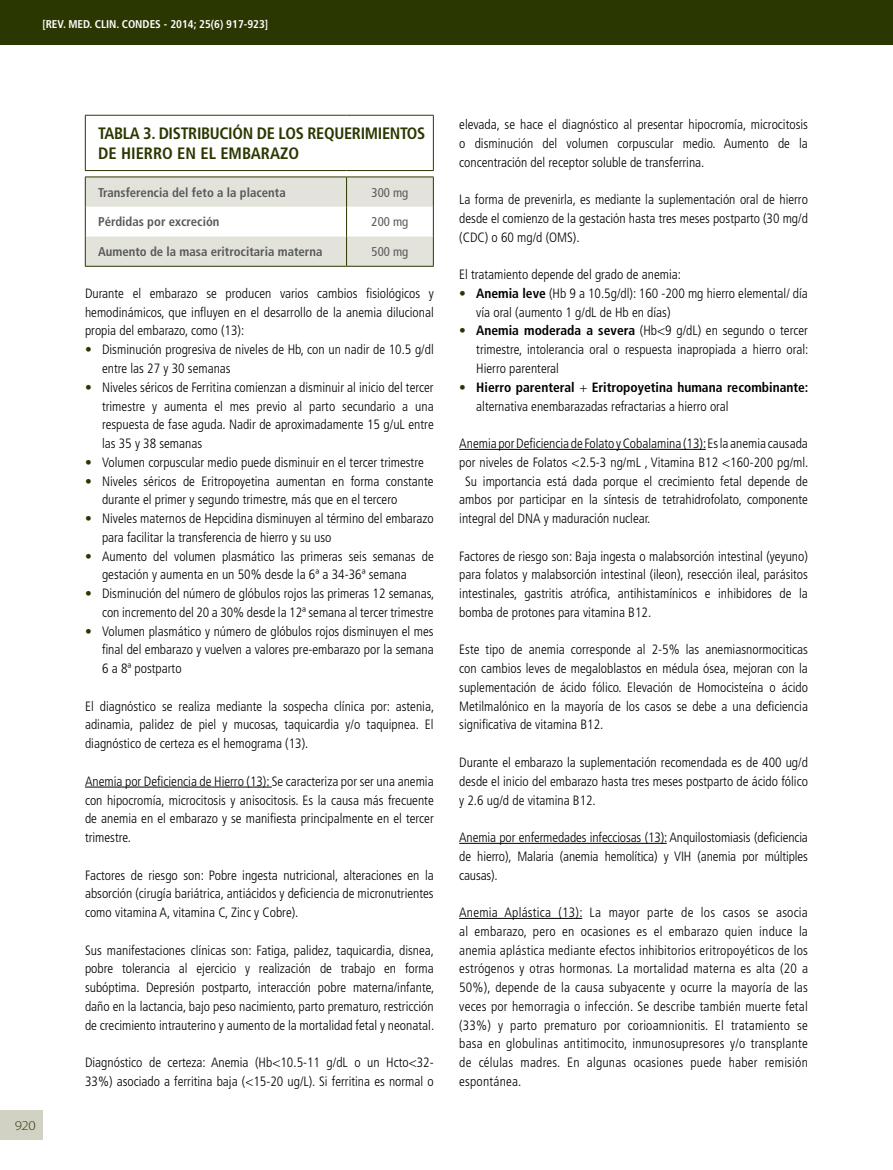
<style>
.page{position:relative;width:893px;height:1170px;background:#fff}
.page>*{position:absolute;margin:0;border:0;box-sizing:border-box;transform-origin:0 0}
.t1{font:700 condensed 16.5px "Frutiger";letter-spacing:-.02em;color:#2b3700}
.t2{font:300 condensed 13.5px/18.8px "Frutiger";color:#000;text-align:justify}
.t3{font:700 condensed 13.5px/18.8px "Frutiger";color:#000}
.t4{font:300 13.5px "Myriad Pro";color:#2b3700;scale:1.1 1}
.t5{font:700 condensed 12.75px "Frutiger";color:#58595b}
.t6{font:condensed 12.75px "Frutiger";color:#58595b}
.t7{font:700 condensed 11.25px "Frutiger";color:#fff}
.s1{font-weight:700;color:#2b3700}
.s2{color:#2b3700}
.s3{font-weight:700}
.s4{font-weight:300;color:#2b3700}
.s5{font-weight:300}
</style>
<div class="page">
<div style="left:0;top:0;width:893px;height:44px;background:#2b3700"></div>
<hr style="left:85px;top:116px;width:1px;height:54px;background:#2b3700">
<hr style="left:85px;top:115px;width:262px;height:1px;background:#2b3700">
<hr style="left:347px;top:115px;width:87px;height:1px;background:#2b3700">
<hr style="left:433px;top:116px;width:1px;height:54px;background:#2b3700">
<hr style="left:85px;top:170px;width:262px;height:1px;background:#2b3700">
<hr style="left:347px;top:170px;width:87px;height:1px;background:#2b3700">
<hr style="left:85px;top:176px;width:262px;height:1px;background:#2b3700">
<hr style="left:347px;top:176px;width:87px;height:1px;background:#2b3700">
<svg style="left:85px;top:177px;width:349px;height:89px"></svg>
<hr style="left:85px;top:236px;width:1px;height:30px;background:#2b3700">
<hr style="left:85px;top:266px;width:262px;height:1px;background:#2b3700">
<hr style="left:346px;top:236px;width:1px;height:30px;background:#2b3700">
<hr style="left:433px;top:236px;width:1px;height:30px;background:#2b3700">
<hr style="left:347px;top:266px;width:87px;height:1px;background:#2b3700">
<hr style="left:85px;top:786px;width:187px;height:1px;background:#000">
<hr style="left:459px;top:449px;width:247px;height:1px;background:#000">
<hr style="left:459px;top:843px;width:208px;height:1px;background:#000">
<hr style="left:459px;top:918px;width:123px;height:1px;background:#000">
<div style="left:0;top:1110px;width:43px;height:30px;background:#d1d2c4"></div>
<p class="t7" style="left:42px;top:17px;width:227px">[REV. MED. CLIN. CONDES - 2014; 25(6) 917-923]</p>
<p class="t4" style="left:15px;top:1117px;width:21px">920</p>
<p class="t1" style="left:98px;top:124px;width:10px">Tabla</p>
<p class="t1" style="left:143px;top:124px;width:174px">3. Distribución de los requer</p>
<p class="t1" style="left:361px;top:124px;width:65px">imientos</p>
<p class="t1" style="left:98px;top:143px;width:133px">dehierro en el embaraz</p>
<p class="t1" style="left:288px;top:143px;width:12px">o</p>
<p class="t5" style="left:98px;top:185px;width:189px">Transferencia del feto a la placenta</p>
<p class="t6" style="left:372px;top:185px;width:38px">300 mg</p>
<p class="t5" style="left:98px;top:214px;width:123px">Pérdidas por excreción</p>
<p class="t6" style="left:372px;top:214px;width:38px">200 mg</p>
<p class="t5" style="left:98px;top:244px;width:226px">Aumento de la masa eritrocitaria materna</p>
<p class="t6" style="left:372px;top:244px;width:38px">500 mg</p>
<p class="t2" style="left:85px;top:284px;width:350px">Durante el embarazo se producen varios cambios fisiológicos y hemodinámicos, que influyen en el desarrollo de la anemia dilucional propia del embarazo, como (13):</p>
<p class="t2" style="left:102px;top:340px;width:333px;text-indent:-17px"><span class="s1">•</span> Disminución progresiva de niveles de Hb, con un nadir de 10.5 g/dl entre las 27 y 30 semanas</p>
<p class="t2" style="left:102px;top:378px;width:333px;text-indent:-17px"><span class="s2">•</span> Niveles séricos de Ferritina comienzan a disminuir al inicio del tercer trimestre y aumenta el mes previo al parto secundario a una respuesta de fase aguda. Nadir de aproximadamente 15 g/uL entre las 35 y 38 semanas</p>
<p class="t2" style="left:85px;top:453px;width:340px"><span class="s2">•</span> Volumen corpuscular medio puede disminuir en el tercer trimestre</p>
<p class="t2" style="left:102px;top:471px;width:333px;text-indent:-17px"><span class="s2">•</span> Niveles séricos de Eritropoyetina aumentan en forma constante durante el primer y segundo trimestre, más que en el tercero</p>
<p class="t2" style="left:102px;top:509px;width:333px;text-indent:-17px"><span class="s2">•</span> Niveles maternos de Hepcidina disminuyen al término del embarazo para facilitar la transferencia de hierro y su uso</p>
<p class="t2" style="left:102px;top:546px;width:333px;text-indent:-17px"><span class="s2">•</span> Aumento del volumen plasmático las primeras seis semanas de gestación y aumenta en un 50% desde la 6ª a 34-36ª semana</p>
<p class="t2" style="left:85px;top:584px;width:351px;text-align:right"><span class="s2">•</span> Disminución del número de glóbulos rojos las primeras 12 semanas, con incremento del 20 a 30% desde la 12ª semana al tercer trimestre</p>
<p class="t2" style="left:102px;top:621px;width:333px;text-indent:-17px"><span class="s2">•</span> Volumen plasmático y número de glóbulos rojos disminuyen el mes final del embarazo y vuelven a valores pre-embarazo por la semana 6 a 8ª postparto</p>
<p class="t2" style="left:85px;top:696px;width:351px">El diagnóstico se realiza mediante la sospecha clínica por: astenia, adinamia, palidez de piel y mucosas, taquicardia y/o taquipnea. El diagnóstico de certeza es el hemograma (13).</p>
<p class="t2" style="left:85px;top:771px;width:350px">Anemia por Deficiencia de Hierro (13): Se caracteriza por ser una anemia con hipocromía, microcitosis y anisocitosis. Es la causa más frecuente de anemia en el embarazo y se manifiesta principalmente en el tercer trimestre.</p>
<p class="t2" style="left:85px;top:865px;width:350px">Factores de riesgo son: Pobre ingesta nutricional, alteraciones en la absorción (cirugía bariátrica, antiácidos y deficiencia de micronutrientes como vitamina A, vitamina C, Zinc y Cobre).</p>
<p class="t2" style="left:85px;top:940px;width:351px">Sus manifestaciones clínicas son: Fatiga, palidez, taquicardia, disnea, pobre tolerancia al ejercicio y realización de trabajo en forma subóptima. Depresión postparto, interacción pobre materna/infante, daño en la lactancia, bajo peso nacimiento, parto prematuro, restricción de crecimiento intrauterino y aumento de la mortalidad fetal y neonatal.</p>
<p class="t2" style="left:85px;top:1053px;width:350px">Diagnóstico de certeza: Anemia (Hb&lt;10.5-11 g/dL o un Hcto&lt;32-<br>33%) asociado a ferritina baja (&lt;15-20 ug/L). Si ferritina es normal o</p>
<p class="t2" style="left:459px;top:115px;width:350px">elevada, se hace el diagnóstico al presentar hipocromía, microcitosis o disminución del volumen corpuscular medio. Aumento de la concentración del receptor soluble de transferrina.</p>
<p class="t2" style="left:459px;top:190px;width:350px">La forma de prevenirla, es mediante la suplementación oral de hierro desde el comienzo de la gestación hasta tres meses postparto (30 mg/d (CDC) o 60 mg/d (OMS).</p>
<p class="t2" style="left:459px;top:265px;width:223px">El tratamiento depende del grado de anemia:</p>
<p class="t2" style="left:476px;top:284px;width:333px;text-indent:-17px"><span class="s2">•</span> <span class="s3">Anemia leve</span> (Hb 9 a 10.5g/dl): 160 -200 mg hierro elemental/ día vía oral (aumento 1 g/dL de Hb en días)</p>
<p class="t2" style="left:476px;top:321px;width:334px;text-indent:-17px"><span class="s2">•</span> <span class="s3">Anemia moderada a severa</span> (Hb&lt;9 g/dL) en segundo o tercer trimestre, intolerancia oral o respuesta inapropiada a hierro oral:<br>Hierro parenteral</p>
<p class="t3" style="left:476px;top:377px;width:334px;text-indent:-17px"><span class="s4">•</span> Hierro parenteral <span class="s5">+</span> Eritropoyetina humana recombinante: <span class="s5">alternativa enembarazadas refractarias a hierro oral</span></p>
<p class="t2" style="left:459px;top:434px;width:350px">Anemia por Deficiencia de Folato y Cobalamina (13): Es la anemia causada</p>
<p class="t2" style="left:459px;top:453px;width:351px">por niveles de Folatos &lt;2.5-3 ng/mL , Vitamina B12 &lt;160-200 pg/ml.</p>
<p class="t2" style="left:465px;top:471px;width:344px">Su importancia está dada porque el crecimiento fetal depende de</p>
<p class="t2" style="left:459px;top:490px;width:350px">ambos por participar en la síntesis de tetrahidrofolato, componente</p>
<p class="t2" style="left:459px;top:509px;width:193px">integral del DNA y maduración nuclear.</p>
<p class="t2" style="left:459px;top:546px;width:350px">Factores de riesgo son: Baja ingesta o malabsorción intestinal (yeyuno) para folatos y malabsorción intestinal (ileon), resección ileal, parásitos intestinales, gastritis atrófica, antihistamínicos e inhibidores de la bomba de protones para vitamina B12.</p>
<p class="t2" style="left:459px;top:640px;width:350px">Este tipo de anemia corresponde al 2-5% las anemiasnormociticas con cambios leves de megaloblastos en médula ósea, mejoran con la suplementación de ácido fólico. Elevación de Homocisteína o ácido Metilmalónico en la mayoría de los casos se debe a una deficiencia significativa de vitamina B12.</p>
<p class="t2" style="left:459px;top:753px;width:350px">Durante el embarazo la suplementación recomendada es de 400 ug/d desde el inicio del embarazo hasta tres meses postparto de ácido fólico y 2.6 ug/d de vitamina B12.</p>
<p class="t2" style="left:459px;top:828px;width:350px">Anemia por enfermedades infecciosas (13): Anquilostomiasis (deficiencia de hierro), Malaria (anemia hemolítica) y VIH (anemia por múltiples causas).</p>
<p class="t2" style="left:459px;top:903px;width:350px">Anemia Aplástica (13): La mayor parte de los casos se asocia al embarazo, pero en ocasiones es el embarazo quien induce la anemia aplástica mediante efectos inhibitorios eritropoyéticos de los estrógenos y otras hormonas. La mortalidad materna es alta (20 a 50%), depende de la causa subyacente y ocurre la mayoría de las veces por hemorragia o infección. Se describe también muerte fetal (33%) y parto prematuro por corioamnionitis. El tratamiento se basa en globulinas antitimocito, inmunosupresores y/o transplante de células madres. En algunas ocasiones puede haber remisión espontánea.</p>
</div>
